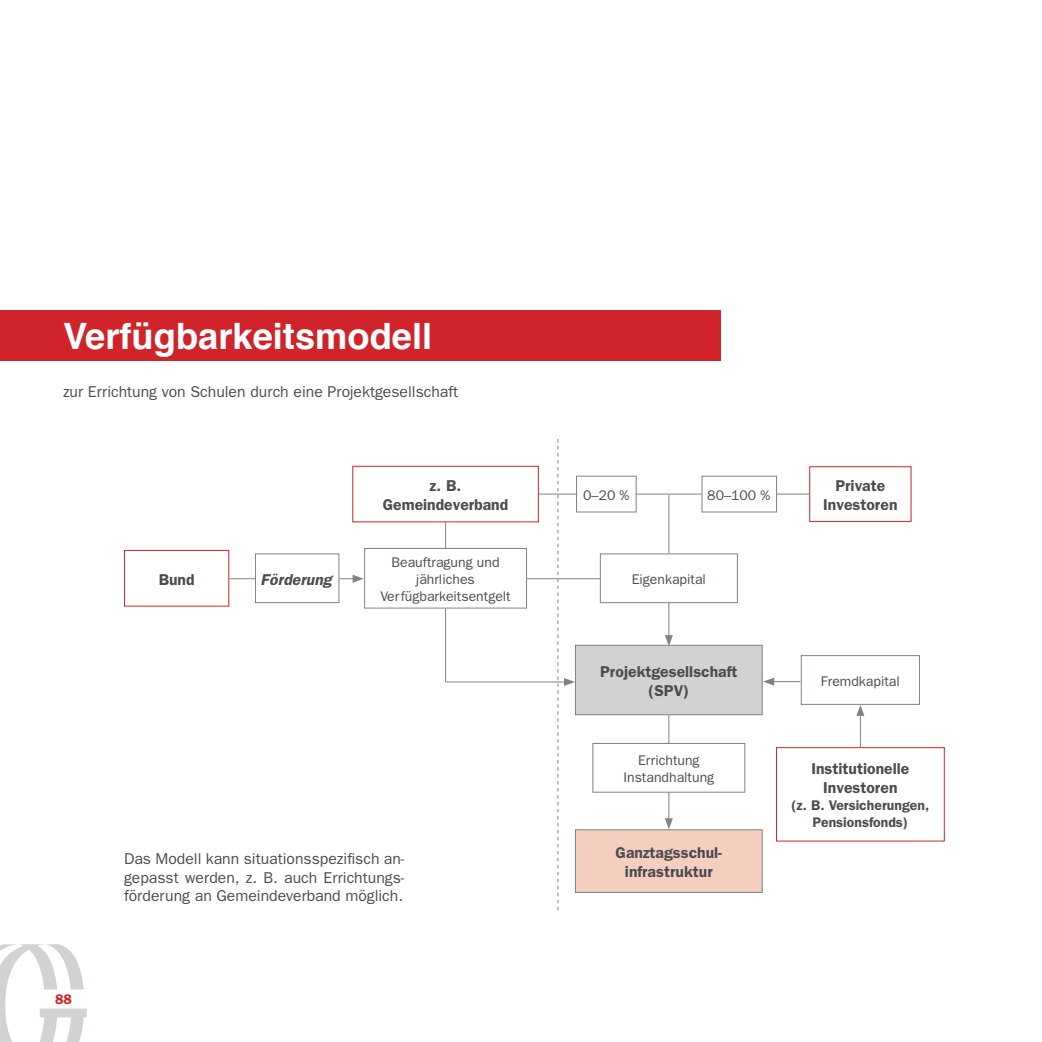
<style>
.page{position:relative;width:1042px;height:1042px;background:#fff}
.page>*{position:absolute;margin:0;border:0;box-sizing:border-box;transform-origin:0 0}
.t1{font:700 36.23px "Helvetica";color:#fff}
.Fließtext{font:15.75px/18.9px "Franklin Gothic";color:#4b4c4d;text-align:justify}
.Fließtext-2{font:600 15.75px/18.9px "Franklin Gothic";color:#4b4c4d;text-align:center}
.Fließtext-3{font:italic 600 15.75px "Franklin Gothic";color:#4b4c4d}
.Fließtext-4{font:14px/16.8px "Franklin Gothic";color:#4b4c4d;text-align:center}
.Fließtext-5{font:600 14px/16.8px "Franklin Gothic";color:#4b4c4d;text-align:center}
.t2{font:600 14px "Franklin Gothic";color:#d1232a}
</style>
<div class="page">
<svg style="left:0;top:944px;width:87px;height:98px"></svg>
<div style="left:352px;top:466px;width:187px;height:56px;border:1px solid #d1232a"></div>
<div style="left:364px;top:548px;width:163px;height:60px;border:1px solid #808285"></div>
<div style="left:600px;top:553px;width:138px;height:50px;border:1px solid #808285"></div>
<div style="left:255px;top:553px;width:84px;height:50px;border:1px solid #808285"></div>
<div style="left:124px;top:550px;width:105px;height:56px;border:1px solid #d1232a"></div>
<div style="left:575px;top:645px;width:187px;height:70px;background:#d1d2d4;border:1px solid #808285"></div>
<div style="left:592px;top:743px;width:153px;height:49px;border:1px solid #808285"></div>
<div style="left:801px;top:655px;width:119px;height:50px;border:1px solid #808285"></div>
<div style="left:575px;top:829px;width:187px;height:64px;background:#f4cfc0;border:1px solid #808285"></div>
<div style="left:776px;top:747px;width:169px;height:94px;border:1px solid #d1232a"></div>
<div style="left:809px;top:466px;width:102px;height:56px;border:1px solid #d1232a"></div>
<div style="left:576px;top:476px;width:60px;height:36px;border:1px solid #808285"></div>
<div style="left:701px;top:476px;width:76px;height:36px;border:1px solid #808285"></div>
<hr style="left:445px;top:608px;width:1px;height:74px;background:#808285">
<svg style="left:445px;top:522px;width:1px;height:26px"></svg>
<hr style="left:668px;top:603px;width:1px;height:35px;background:#808285">
<svg style="left:665px;top:635px;width:8px;height:11px"></svg>
<hr style="left:668px;top:495px;width:1px;height:58px;background:#808285">
<svg style="left:668px;top:715px;width:1px;height:28px"></svg>
<svg style="left:665px;top:792px;width:8px;height:37px"></svg>
<hr style="left:860px;top:713px;width:1px;height:34px;background:#808285">
<svg style="left:856px;top:705px;width:8px;height:11px"></svg>
<hr style="left:539px;top:494px;width:37px;height:1px;background:#808285">
<hr style="left:635px;top:494px;width:66px;height:1px;background:#808285">
<hr style="left:777px;top:494px;width:32px;height:1px;background:#808285">
<svg style="left:229px;top:578px;width:26px;height:1px"></svg>
<svg style="left:339px;top:575px;width:25px;height:8px"></svg>
<hr style="left:527px;top:578px;width:73px;height:1px;background:#808285">
<hr style="left:445px;top:681px;width:122px;height:1px;background:#808285">
<svg style="left:564px;top:678px;width:11px;height:8px"></svg>
<svg style="left:763px;top:677px;width:37px;height:8px"></svg>
<svg style="left:557px;top:439px;width:1px;height:471px"></svg>
<div style="left:0;top:310px;width:721px;height:50px;background:#d1232a"></div>
<p class="t1" style="left:63px;top:307px;width:371px">Verfügbarkeitsmodell</p>
<p class="Fließtext" style="left:63px;top:382px;width:397px">zur Errichtung von Schulen durch eine Projektgesellschaft</p>
<p class="Fließtext-2" style="left:159px;top:569px;width:37px">Bund</p>
<p class="Fließtext-3" style="left:261px;top:570px;width:73px">Förderung</p>
<p class="Fließtext-2" style="left:383px;top:476px;width:127px">z. B.<br>Gemeindeverband</p>
<p class="Fließtext-2" style="left:823px;top:476px;width:76px">Private<br>Investoren</p>
<p class="Fließtext-4" style="left:583px;top:486px;width:48px">0–20 %</p>
<p class="Fließtext-4" style="left:707px;top:486px;width:64px">80–100 %</p>
<p class="Fließtext-4" style="left:380px;top:554px;width:132px">Beauftragung und jährliches<br>Verfügbarkeitsentgelt</p>
<p class="Fließtext-4" style="left:632px;top:570px;width:76px">Eigenkapital</p>
<p class="Fließtext-2" style="left:600px;top:661px;width:139px">Projektgesellschaft (SPV)</p>
<p class="Fließtext-4" style="left:623px;top:751px;width:92px">Errichtung<br>Instandhaltung</p>
<p class="Fließtext-4" style="left:821px;top:672px;width:80px">Fremdkapital</p>
<p class="Fließtext-2" style="left:811px;top:759px;width:99px">Institutionelle<br>Investoren</p>
<p class="Fließtext-5" style="left:791px;top:796px;width:139px">(z. B. Versicherungen,<br>Pensionsfonds)</p>
<p class="t2" style="left:55px;top:990px;width:18px">88</p>
<p class="Fließtext" style="left:124px;top:848px;width:282px">Das Modell kann situationsspezifisch an&shy;gepasst werden, z. B. auch Errichtungs&shy;förderung an Gemeindeverband möglich.</p>
<p class="Fließtext-2" style="left:615px;top:843px;width:108px">Ganztagsschul&shy;infrastruktur</p>
</div>
